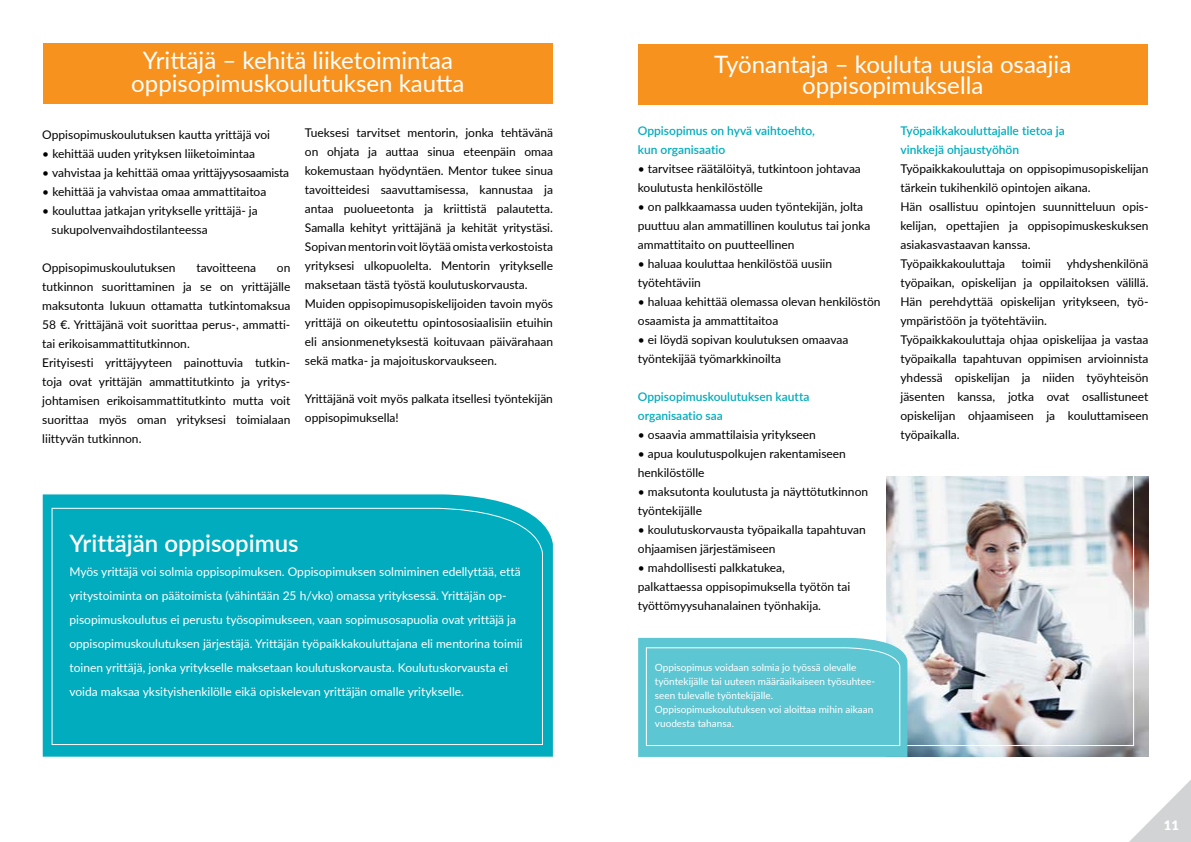
<style>
.page{position:relative;width:1191px;height:842px;background:#fff}
.page>*{position:absolute;margin:0;border:0;box-sizing:border-box;transform-origin:0 0}
.t1{font:24px/21px "Lato";color:#fff;text-align:center}
.t2{font:600 24px "Lato";color:#fff}
.t3{font:900 13px "Lato";color:#fff}
.t4{font:12px/19px "Lato";color:#000}
.t5{font:12px/24px "Lato";color:#fff}
.t6{font:600 12px/19px "Lato";color:#00acbd}
.t7{font:12px "Lato";letter-spacing:-.02em;color:#000}
.t8{font:10px/14px "Lato";color:#fff}
</style>
<div class="page">
<svg style="left:1129px;top:780px;width:62px;height:62px"></svg>
<img style="left:907px;top:476px;width:241px;height:281px">
<svg style="left:654px;top:476px;width:480px;height:270px"></svg>
<div style="left:638px;top:44px;width:510px;height:60px;background:#f7921e"></div>
<div style="left:638px;top:638px;width:269px;height:119px;background:#5cc7d3"></div>
<svg style="left:43px;top:494px;width:510px;height:263px;background:#14b2c2"></svg>
<div style="left:51px;top:507px;width:492px;height:238px;background:#00acbd"></div>
<div style="left:43px;top:43px;width:509px;height:60px;background:#f7921e"></div>
<h1 class="t1" style="left:131px;top:47px;width:335px;line-height:23px">Yrittäjä – kehitä liiketoimintaa oppisopimuskoulutuksen kautta</h1>
<p class="t4" style="left:42px;top:124px;width:229px">Oppisopimuskoulutuksen kautta yrittäjä voi</p>
<p class="t4" style="left:42px;top:143px;width:214px">• kehittää uuden yrityksen liiketoimintaa</p>
<p class="t7" style="left:42px;top:164px;width:248px">• vahvistaa ja kehittää omaa yrittäjyysosaamista</p>
<p class="t4" style="left:42px;top:181px;width:226px">• kehittää ja vahvistaa omaa ammattitaitoa</p>
<p class="t4" style="left:52px;top:200px;width:208px;text-indent:-9px">• kouluttaa jatkajan yritykselle yrittäjä- ja sukupolvenvaihdostilanteessa</p>
<p class="t4" style="left:42px;top:257px;width:135px">Oppisopimuskoulutuksen</p>
<p class="t4" style="left:196px;top:257px;width:61px">tavoitteena</p>
<p class="t4" style="left:42px;top:257px;width:250px;text-indent:235px">on tutkinnon suorittaminen ja se on yrittäjälle maksutonta lukuun ottamatta tutkintomaksua 58 €. Yrittäjänä voit suorittaa perus-, ammatti&shy;tai erikoisammattitutkinnon.<br>Erityisesti yrittäjyyteen painottuvia tutkin&shy;toja ovat yrittäjän ammattitutkinto ja yritys&shy;johtamisen erikoisammattitutkinto mutta voit suorittaa myös oman yrityksesi toimialaan liittyvän tutkinnon.</p>
<p class="t4" style="left:305px;top:123px;width:250px">Tueksesi tarvitset mentorin, jonka tehtävänä on ohjata ja auttaa sinua eteenpäin omaa kokemustaan hyödyntäen. Mentor tukee sinua tavoitteidesi saavuttamisessa, kannustaa ja antaa puolueetonta ja kriittistä palautetta.<br>Samalla kehityt yrittäjänä ja kehität yritystäsi.<br>Sopivan mentorin voit löytää omista verkostoista yrityksesi ulkopuolelta. Mentorin yritykselle maksetaan tästä työstä koulutuskorvausta.<br>Muiden oppisopimusopiskelijoiden tavoin myös yrittäjä on oikeutettu opintososiaalisiin etuihin eli ansionmenetyksestä koituvaan päivärahaan sekä matka- ja majoituskorvaukseen.</p>
<p class="t4" style="left:305px;top:389px;width:250px">Yrittäjänä voit myös palkata itsellesi työntekijän oppisopimuksella!</p>
<h1 class="t2" style="left:69px;top:526px;width:231px">Yrittäjän oppisopimus</h1>
<p class="t5" style="left:69px;top:559px;width:455px">Myös yrittäjä voi solmia oppisopimuksen. Oppisopimuksen solmiminen edellyttää, että yritystoiminta on päätoimista (vähintään 25 h/vko) omassa yrityksessä. Yrittäjän op&shy;pisopimuskoulutus ei perustu työsopimukseen, vaan sopimusosapuolia ovat yrittäjä ja oppisopimuskoulutuksen järjestäjä. Yrittäjän työpaikkakouluttajana eli mentorina toimii toinen yrittäjä, jonka yritykselle maksetaan koulutuskorvausta. Koulutuskorvausta ei voida maksaa yksityishenkilölle eikä opiskelevan yrittäjän omalle yritykselle.</p>
<h1 class="t1" style="left:714px;top:52px;width:359px">Työnantaja – kouluta uusia osaajia oppisopimuksella</h1>
<p class="t6" style="left:638px;top:121px;width:179px">Oppisopimus on hyvä vaihtoehto, kun organisaatio</p>
<p class="t4" style="left:638px;top:159px;width:224px">• tarvitsee räätälöityä, tutkintoon johtavaa koulutusta henkilöstölle</p>
<p class="t4" style="left:638px;top:197px;width:234px">• on palkkaamassa uuden työntekijän, jolta puuttuu alan ammatillinen koulutus tai jonka ammattitaito on puutteellinen</p>
<p class="t4" style="left:638px;top:254px;width:196px">• haluaa kouluttaa henkilöstöä uusiin työtehtäviin</p>
<p class="t4" style="left:638px;top:292px;width:244px">• haluaa kehittää olemassa olevan henkilöstön osaamista ja ammattitaitoa</p>
<p class="t4" style="left:638px;top:330px;width:212px">• ei löydä sopivan koulutuksen omaavaa työntekijää työmarkkinoilta</p>
<p class="t6" style="left:638px;top:387px;width:173px">Oppisopimuskoulutuksen kautta organisaatio saa</p>
<p class="t4" style="left:638px;top:425px;width:180px">• osaavia ammattilaisia yritykseen</p>
<p class="t4" style="left:638px;top:444px;width:210px">• apua koulutuspolkujen rakentamiseen henkilöstölle</p>
<p class="t4" style="left:638px;top:482px;width:232px">• maksutonta koulutusta ja näyttötutkinnon työntekijälle</p>
<p class="t4" style="left:638px;top:520px;width:229px">• koulutuskorvausta työpaikalla tapahtuvan ohjaamisen järjestämiseen</p>
<p class="t4" style="left:638px;top:558px;width:214px">• mahdollisesti palkkatukea, palkattaessa oppisopimuksella työtön tai työttömyysuhanalainen työnhakija.</p>
<p class="t6" style="left:900px;top:121px;width:166px">Työpaikkakouluttajalle tietoa ja vinkkejä ohjaustyöhön</p>
<p class="t4" style="left:900px;top:159px;width:250px">Työpaikkakouluttaja on oppisopimusopiskelijan tärkein tukihenkilö opintojen aikana.<br>Hän osallistuu opintojen suunnitteluun opis&shy;kelijan, opettajien ja oppisopimuskeskuksen asiakasvastaavan kanssa.<br>Työpaikkakouluttaja</p>
<p class="t4" style="left:900px;top:254px;width:250px;text-indent:166px">yhdyshenkilönä työpaikan, opiskelijan ja oppilaitoksen välillä.<br>Hän perehdyttää opiskelijan yritykseen, työ&shy;ympäristöön ja työtehtäviin.<br>Työpaikkakouluttaja ohjaa opiskelijaa ja vastaa työpaikalla tapahtuvan oppimisen arvioinnista yhdessä opiskelijan ja niiden työyhteisön jäsenten kanssa, jotka ovat osallistuneet opiskelijan ohjaamiseen ja kouluttamiseen työpaikalla.</p>
<p class="t4" style="left:1021px;top:254px;width:31px">toimii</p>
<p class="t8" style="left:655px;top:660px;width:222px">Oppisopimus voidaan solmia jo työssä olevalle työntekijälle tai uuteen määräaikaiseen työsuhtee&shy;seen tulevalle työntekijälle.<br>Oppisopimuskoulutuksen voi aloittaa mihin aikaan vuodesta tahansa.</p>
<p class="t3" style="left:1163px;top:815px;width:17px">11</p>
</div>
